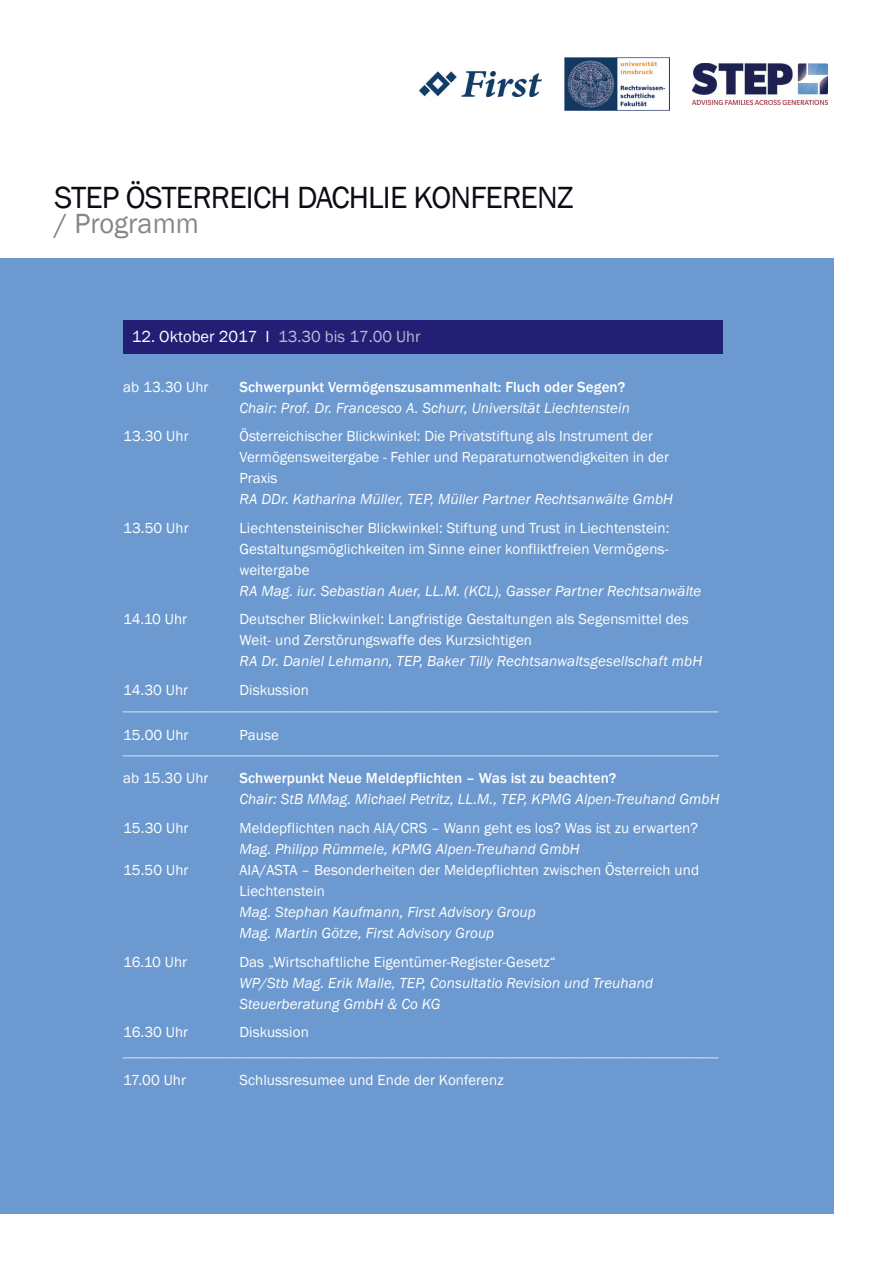
<style>
.page{position:relative;width:893px;height:1263px;background:#fff}
.page>*{position:absolute;margin:0;border:0;box-sizing:border-box;transform-origin:0 0}
.t1{font:31.5px "Franklin Gothic";letter-spacing:-.025em;color:#0a0d14}
.t2{font:28.5px "Franklin Gothic";color:rgb(10 13 20/.5)}
.t3{font:16.5px "Franklin Gothic";color:rgb(255 255 255/.7)}
.t4{font:15px/21px "Franklin Gothic";letter-spacing:.005em;color:#fff}
.t5{font:italic 15px/21px "Franklin Gothic";letter-spacing:.005em;color:#fff}
.t6{font:500 15px "Franklin Gothic";letter-spacing:.005em;color:#fff}
.t7{font:9px "Franklin Gothic";color:#fff}
.s1{color:#fff}
</style>
<div class="page">
<div style="left:0;top:258px;width:833px;height:955px;background:#6c99cf"></div>
<div style="left:123px;top:320px;width:600px;height:33px;background:#231f75"></div>
<img style="left:692px;top:63px;width:136px;height:41px">
<img style="left:420px;top:71px;width:121px;height:25px">
<img style="left:564px;top:57px;width:105px;height:53px">
<h1 class="t1" style="left:54px;top:177px;width:520px">STEP ÖSTERREICH DACHLIE KONFERENZ</h1>
<h2 class="t2" style="left:54px;top:206px;width:146px">/ Programm</h2>
<p class="t3" style="left:132px;top:327px;width:290px"><span class="s1">12. Oktober 2017 I</span> 13.30 bis 17.00 Uhr</p>
<p class="t4" style="left:123px;top:376px;width:87px">ab 13.30 Uhr</p>
<p class="t6" style="left:240px;top:377px;width:387px">Schwerpunkt Vermögenszusammenhalt: Fluch oder Segen?</p>
<p class="t5" style="left:239px;top:397px;width:392px">Chair: Prof. Dr. Francesco A. Schurr, Universität Liechtenstein</p>
<p class="t4" style="left:123px;top:426px;width:67px">13.30 Uhr</p>
<p class="t4" style="left:239px;top:426px;width:431px">Österreichischer Blickwinkel: Die Privatstiftung als Instrument der<br>Vermögensweitergabe - Fehler und Reparaturnotwendigkeiten in der<br>Praxis</p>
<p class="t5" style="left:240px;top:489px;width:435px">RA DDr. Katharina Müller, TEP, Müller Partner Rechtsanwälte GmbH</p>
<p class="t4" style="left:123px;top:518px;width:67px">13.50 Uhr</p>
<p class="t4" style="left:239px;top:518px;width:431px;text-align:justify">Liechtensteinischer Blickwinkel: Stiftung und Trust in Liechtenstein:<br>Gestaltungsmöglichkeiten im Sinne einer konfliktfreien Vermögens&shy;weitergabe</p>
<p class="t5" style="left:239px;top:581px;width:463px">RA Mag. iur. Sebastian Auer, LL.M. (KCL), Gasser Partner Rechtsanwälte</p>
<p class="t4" style="left:123px;top:609px;width:65px">14.10 Uhr</p>
<p class="t4" style="left:240px;top:609px;width:451px">Deutscher Blickwinkel: Langfristige Gestaltungen als Segensmittel des<br>Weit- und Zerstörungswaffe des Kurzsichtigen</p>
<p class="t5" style="left:240px;top:651px;width:464px">RA Dr. Daniel Lehmann, TEP, Baker Tilly Rechtsanwaltsgesellschaft mbH</p>
<p class="t4" style="left:123px;top:680px;width:66px">14.30 Uhr</p>
<p class="t4" style="left:239px;top:680px;width:71px">Diskussion</p>
<p class="t7" style="left:123px;top:703px;width:597px">___________________________________________________________________________________________________________________________________</p>
<p class="t4" style="left:123px;top:725px;width:67px">15.00 Uhr</p>
<p class="t4" style="left:239px;top:725px;width:41px">Pause</p>
<p class="t7" style="left:123px;top:746px;width:597px">___________________________________________________________________________________________________________________________________</p>
<p class="t4" style="left:123px;top:768px;width:87px">ab 15.30 Uhr</p>
<p class="t6" style="left:240px;top:769px;width:378px">Schwerpunkt Neue Meldepflichten – Was ist zu beachten?</p>
<p class="t5" style="left:239px;top:789px;width:482px">Chair: StB MMag. Michael Petritz, LL.M., TEP, KPMG Alpen-Treuhand GmbH</p>
<p class="t4" style="left:123px;top:818px;width:67px">15.30 Uhr</p>
<p class="t4" style="left:240px;top:818px;width:460px">Meldepflichten nach AIA/CRS – Wann geht es los? Was ist zu erwarten?</p>
<p class="t5" style="left:239px;top:839px;width:342px">Mag. Philipp Rümmele, KPMG Alpen-Treuhand GmbH</p>
<p class="t4" style="left:123px;top:860px;width:67px">15.50 Uhr</p>
<p class="t4" style="left:239px;top:860px;width:461px">AIA/ASTA – Besonderheiten der Meldepflichten zwischen Österreich und<br>Liechtenstein</p>
<p class="t5" style="left:239px;top:902px;width:298px">Mag. Stephan Kaufmann, First Advisory Group<br>Mag. Martin Götze, First Advisory Group</p>
<p class="t4" style="left:123px;top:951px;width:65px">16.10 Uhr</p>
<p class="t4" style="left:239px;top:951px;width:318px">Das „Wirtschaftliche Eigentümer-Register-Gesetz“</p>
<p class="t5" style="left:239px;top:972px;width:415px">WP/Stb Mag. Erik Malle, TEP, Consultatio Revision und Treuhand<br>Steuerberatung GmbH &amp; Co KG</p>
<p class="t4" style="left:123px;top:1022px;width:66px">16.30 Uhr</p>
<p class="t4" style="left:239px;top:1022px;width:71px">Diskussion</p>
<p class="t7" style="left:123px;top:1048px;width:597px">___________________________________________________________________________________________________________________________________</p>
<p class="t4" style="left:123px;top:1070px;width:64px">17.00 Uhr</p>
<p class="t4" style="left:239px;top:1070px;width:266px">Schlussresumee und Ende der Konferenz</p>
</div>
